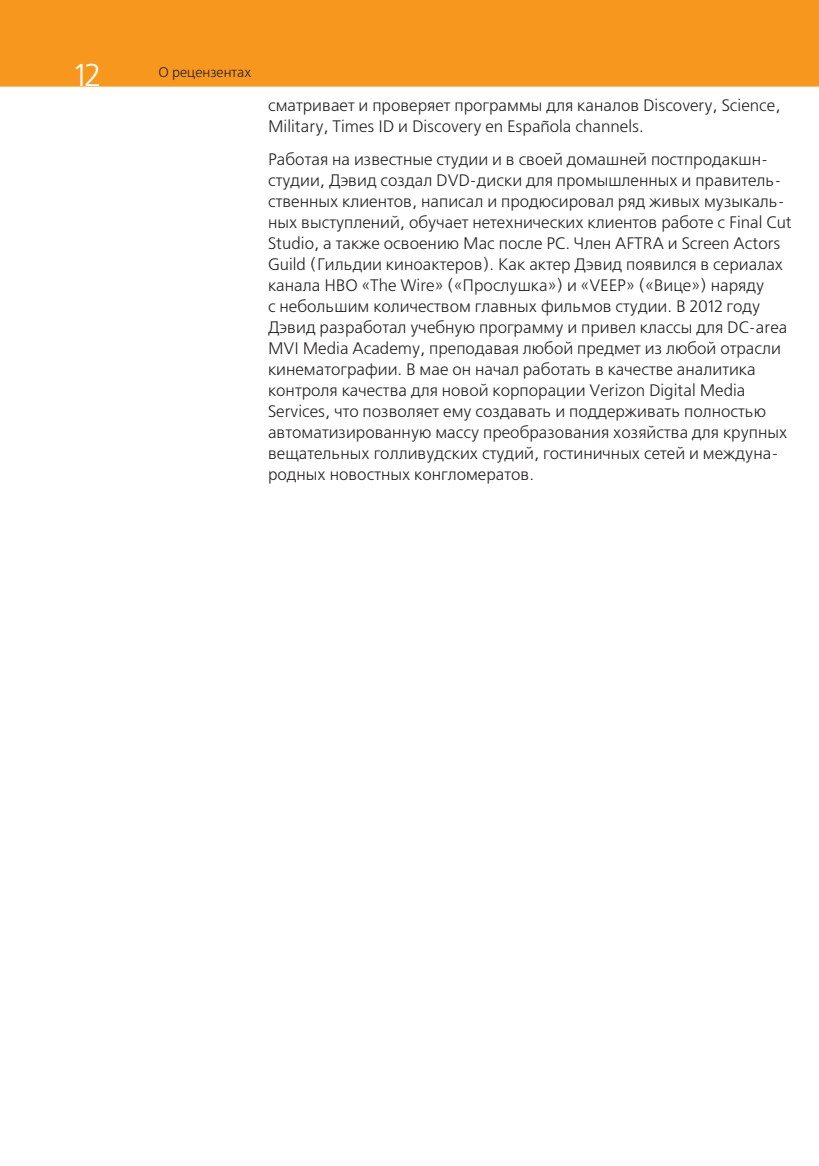
<style>
.page{position:relative;width:819px;height:1166px;background:#fff}
.page>*{position:absolute;margin:0;border:0;box-sizing:border-box;transform-origin:0 0}
.t1{font:31.5px "Free Set C";color:#fff}
.t2{font:16.62px/21px "Free Set C";color:#231f20}
.t3{font:14px "Free Set C";color:#231f20}
</style>
<div class="page">
<div style="left:0;top:0;width:818px;height:87px;background:#f7971d"></div>
<h1 class="t1" style="left:74px;top:59px;width:28px">12</h1>
<p class="t3" style="left:158px;top:65px;width:94px">О рецензентах</p>
<p class="t2" style="left:268px;top:96px;width:514px">сматривает и проверяет программы для каналов Discovery, Science,<br>Military, Times ID и Discovery en Espan~ola channels.</p>
<p class="t2" style="left:268px;top:149px;width:525px">Работая на известные студии и в своей домашней постпродакшн&shy;студии, Дэвид создал DVD-диски для промышленных и правитель&shy;ственных клиентов, написал и продюсировал ряд живых музыкаль&shy;ных выступлений, обучает нетехнических клиентов работе с Final Cut Studio, а также освоению Mac после PC. Член AFTRA и Screen Actors Guild (Гильдии киноактеров). Как актер Дэвид появился в сериалах канала HBO «The Wire» («Прослушка») и «VEEP» («Вице») наряду<br>с небольшим количеством главных фильмов студии. В 2012 году Дэвид разработал учебную программу и привел классы для DC-area MVI Media Academy, преподавая любой предмет из любой отрасли кинематографии. В мае он начал работать в качестве аналитика контроля качества для новой корпорации Verizon Digital Media Services, что позволяет ему создавать и поддерживать полностью автоматизированную массу преобразования хозяйства для крупных вещательных голливудских студий, гостиничных сетей и междуна&shy;родных новостных конгломератов.</p>
</div>
